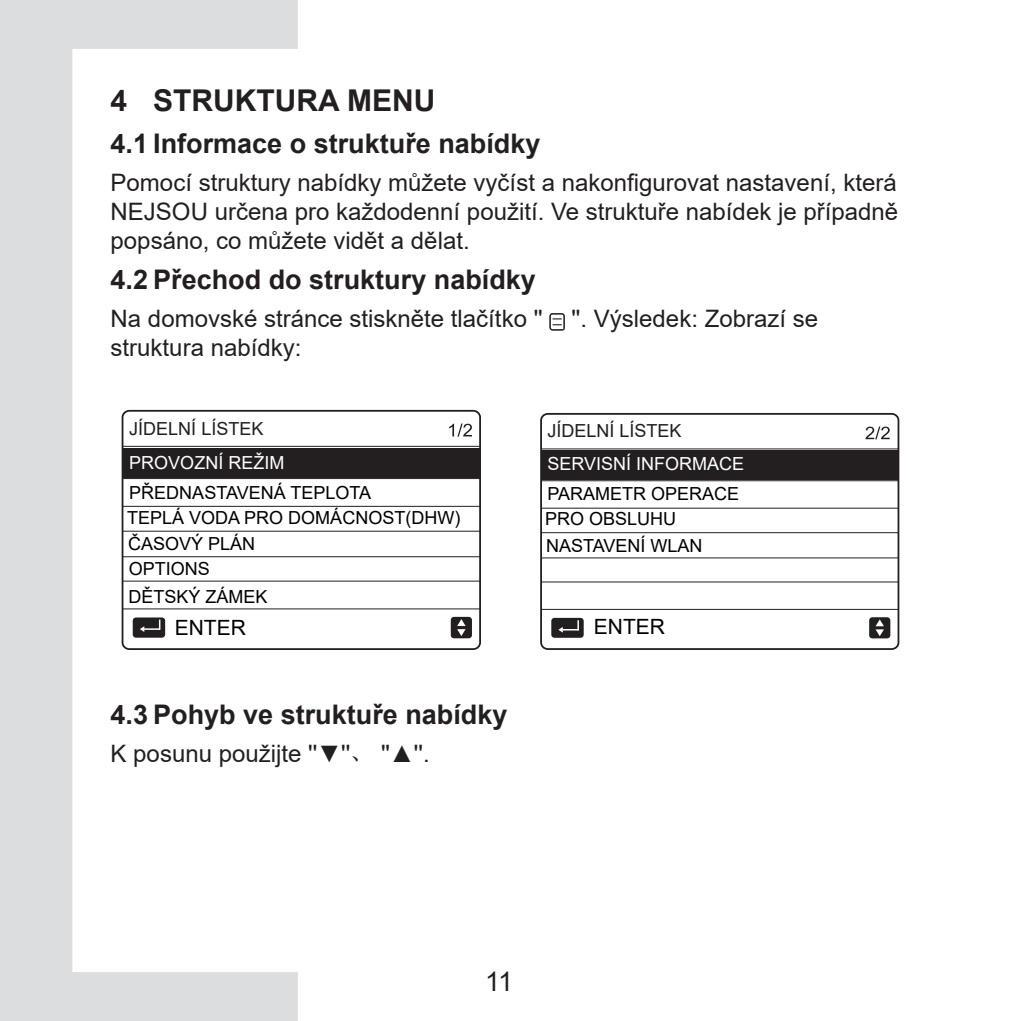
<style>
.page{position:relative;width:1021px;height:1021px;background:#fff}
.page>*{position:absolute;margin:0;border:0;box-sizing:border-box;transform-origin:0 0}
.一级{font:700 30px "Arial";color:#231f20}
.二级{font:700 27px "Arial";color:#231f20}
.t1{font:27px "Arial";color:#231f20}
.t2{font:24px/28.8px "Arial";color:#231f20;text-align:justify}
.t3{font:21px "Arial";color:#000}
.t4{font:18px "Arial";color:#000}
.t5{font:18px "Arial";color:#fff}
.t6{font:18px "Arial";color:#231f20}
.s1{font-family:"Adobe Song Std";font-weight:300}
</style>
<div class="page">
<svg style="left:0;top:0;width:298px;height:1020px"></svg>
<svg style="left:549px;top:313px;width:15px;height:17px"></svg>
<div style="left:122px;top:410px;width:359px;height:240px;border:2px solid #231f20;border-radius:7px"></div>
<svg style="left:449px;top:423px;width:23px;height:13px"></svg>
<div style="left:451px;top:617px;width:21px;height:21px;background:#231f20;border-radius:3px"></div>
<svg style="left:457px;top:619px;width:8px;height:17px"></svg>
<div style="left:133px;top:617px;width:32px;height:20px;background:#231f20;border-radius:3px"></div>
<div style="left:122px;top:447px;width:358px;height:30px;background:#231f20"></div>
<hr style="left:122px;top:446px;width:358px;height:1px;background:#231f20">
<hr style="left:122px;top:478px;width:358px;height:1px;background:#231f20">
<hr style="left:122px;top:506px;width:358px;height:1px;background:#231f20">
<hr style="left:122px;top:530px;width:358px;height:1px;background:#231f20">
<hr style="left:122px;top:556px;width:358px;height:1px;background:#231f20">
<hr style="left:122px;top:580px;width:358px;height:1px;background:#231f20">
<hr style="left:122px;top:608px;width:358px;height:1px;background:#231f20">
<div style="left:540px;top:413px;width:359px;height:237px;border:2px solid #231f20;border-radius:7px"></div>
<div style="left:869px;top:617px;width:21px;height:21px;background:#231f20;border-radius:3px"></div>
<svg style="left:875px;top:619px;width:8px;height:17px"></svg>
<div style="left:551px;top:618px;width:32px;height:19px;background:#231f20;border-radius:3px"></div>
<div style="left:541px;top:450px;width:357px;height:29px;background:#231f20"></div>
<hr style="left:541px;top:448px;width:357px;height:1px;background:#231f20">
<hr style="left:541px;top:480px;width:357px;height:1px;background:#231f20">
<hr style="left:541px;top:507px;width:357px;height:1px;background:#231f20">
<hr style="left:541px;top:532px;width:357px;height:1px;background:#231f20">
<hr style="left:541px;top:557px;width:357px;height:1px;background:#231f20">
<hr style="left:541px;top:581px;width:357px;height:1px;background:#231f20">
<hr style="left:541px;top:609px;width:357px;height:1px;background:#231f20">
<svg style="left:865px;top:426px;width:24px;height:13px"></svg>
<svg style="left:140px;top:619px;width:20px;height:12px"></svg>
<svg style="left:558px;top:620px;width:21px;height:12px"></svg>
<p class="一级" style="left:111px;top:79px;width:326px">4 STRUKTURA MENU</p>
<p class="二级" style="left:111px;top:124px;width:431px">4.1 Informace o struktuře nabídky</p>
<p class="t2" style="left:111px;top:168px;width:789px">Pomocí struktury nabídky můžete vyčíst a nakonfigurovat nastavení, která NEJSOU určena pro každodenní použití. Ve struktuře nabídek je případně popsáno, co můžete vidět a dělat.</p>
<p class="二级" style="left:111px;top:260px;width:427px">4.2 Přechod do struktury nabídky</p>
<p class="t2" style="left:111px;top:304px;width:709px">Na domovské stránce stiskněte tlačítko '' ''. Výsledek: Zobrazí se struktura nabídky:</p>
<p class="t6" style="left:129px;top:416px;width:136px">JÍDELNÍ LÍSTEK</p>
<p class="t6" style="left:547px;top:418px;width:136px">JÍDELNÍ LÍSTEK</p>
<p class="t5" style="left:129px;top:450px;width:157px">PROVOZNÍ REŽIM</p>
<p class="t5" style="left:547px;top:451px;width:198px">SERVISNÍ INFORMACE</p>
<p class="t4" style="left:129px;top:480px;width:243px">PŘEDNASTAVENÁ TEPLOTA</p>
<p class="t4" style="left:547px;top:480px;width:193px">PARAMETR OPERACE</p>
<p class="t4" style="left:127px;top:505px;width:335px">TEPLÁ VODA PRO DOMÁCNOST(DHW)</p>
<p class="t4" style="left:545px;top:506px;width:133px">PRO OBSLUHU</p>
<p class="t4" style="left:128px;top:531px;width:129px">ČASOVÝ PLÁN</p>
<p class="t4" style="left:546px;top:533px;width:158px">NASTAVENÍ WLAN</p>
<p class="t4" style="left:129px;top:556px;width:83px">OPTIONS</p>
<p class="t4" style="left:128px;top:584px;width:141px">DĚTSKÝ ZÁMEK</p>
<p class="t3" style="left:175px;top:613px;width:73px">ENTER</p>
<p class="t3" style="left:594px;top:611px;width:73px">ENTER</p>
<p class="二级" style="left:111px;top:695px;width:398px">4.3 Pohyb ve struktuře nabídky</p>
<p class="t2" style="left:111px;top:739px;width:320px">K posunu použijte ''▼''<span class="s1">、</span> ''▲''.</p>
<p class="t1" style="left:485px;top:962px;width:30px">11</p>
</div>
